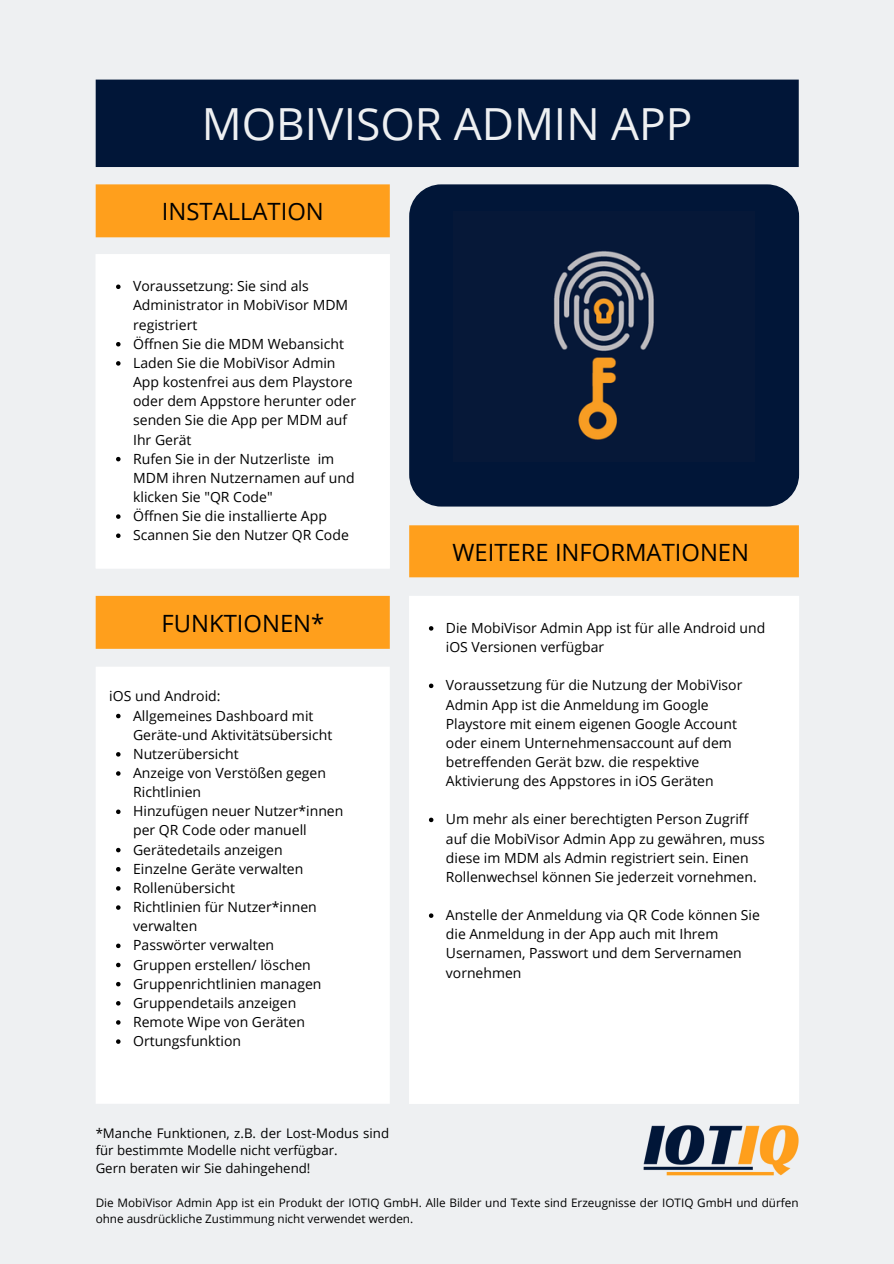
<style>
.page{position:relative;width:894px;height:1264px;background:#fff}
.page>*{position:absolute;margin:0;border:0;box-sizing:border-box;transform-origin:0 0}
.t1{font:44.25px "Open Sans";color:#eef0f2}
.t2{font:23.85px "Open Sans";color:#000}
.t3{font:13.95px/19.2px "Open Sans";color:#000}
.t4{font:13.2px/17.7px "Open Sans";color:#000}
.t5{font:11.7px/15.6px "Open Sans";color:#000}
</style>
<div class="page">
<div style="left:0;top:0;width:893px;height:1263px;background:#eef0f2"></div>
<div style="left:97px;top:186px;width:291px;height:50px;background:#ff9f1c"></div>
<hr style="left:96px;top:187px;width:2px;height:48px;background:#ff9f1c">
<hr style="left:387px;top:187px;width:2px;height:48px;background:#ff9f1c">
<hr style="left:98px;top:235px;width:289px;height:2px;background:#ff9f1c">
<hr style="left:98px;top:184px;width:289px;height:3px;background:#ff9f1c">
<div style="left:97px;top:255px;width:291px;height:312px;background:#fff"></div>
<hr style="left:96px;top:257px;width:2px;height:309px;background:#fff">
<hr style="left:387px;top:257px;width:2px;height:309px;background:#fff">
<hr style="left:98px;top:566px;width:289px;height:2px;background:#fff">
<hr style="left:98px;top:254px;width:289px;height:3px;background:#fff">
<div style="left:410px;top:526px;width:387px;height:50px;background:#ff9f1c"></div>
<hr style="left:409px;top:528px;width:3px;height:46px;background:#ff9f1c">
<hr style="left:796px;top:528px;width:2px;height:46px;background:#ff9f1c">
<hr style="left:412px;top:574px;width:384px;height:3px;background:#ff9f1c">
<hr style="left:412px;top:525px;width:384px;height:3px;background:#ff9f1c">
<div style="left:97px;top:81px;width:700px;height:85px;background:#011638"></div>
<hr style="left:96px;top:82px;width:2px;height:82px;background:#011638">
<hr style="left:795px;top:82px;width:3px;height:82px;background:#011638">
<hr style="left:98px;top:164px;width:697px;height:3px;background:#011638">
<hr style="left:98px;top:80px;width:697px;height:2px;background:#011638">
<div style="left:410px;top:597px;width:387px;height:505px;background:#fff"></div>
<hr style="left:409px;top:598px;width:2px;height:503px;background:#fff">
<hr style="left:796px;top:598px;width:2px;height:503px;background:#fff">
<hr style="left:411px;top:1101px;width:385px;height:2px;background:#fff">
<hr style="left:411px;top:596px;width:385px;height:2px;background:#fff">
<div style="left:409px;top:184px;width:389px;height:322px;background:#011638;border-radius:32px"></div>
<img style="left:553px;top:250px;width:101px;height:190px">
<img style="left:631px;top:1053px;width:168px;height:123px">
<div style="left:97px;top:597px;width:291px;height:50px;background:#ff9f1c"></div>
<hr style="left:96px;top:598px;width:2px;height:48px;background:#ff9f1c">
<hr style="left:387px;top:598px;width:2px;height:48px;background:#ff9f1c">
<hr style="left:98px;top:646px;width:289px;height:3px;background:#ff9f1c">
<hr style="left:98px;top:596px;width:289px;height:2px;background:#ff9f1c">
<div style="left:97px;top:668px;width:291px;height:434px;background:#fff"></div>
<hr style="left:96px;top:669px;width:2px;height:432px;background:#fff">
<hr style="left:387px;top:669px;width:2px;height:432px;background:#fff">
<hr style="left:98px;top:1101px;width:289px;height:2px;background:#fff">
<hr style="left:98px;top:666px;width:289px;height:3px;background:#fff">
<svg style="left:429px;top:626px;width:4px;height:4px"></svg>
<svg style="left:429px;top:683px;width:4px;height:5px"></svg>
<svg style="left:429px;top:817px;width:4px;height:5px"></svg>
<svg style="left:429px;top:913px;width:4px;height:4px"></svg>
<svg style="left:116px;top:284px;width:4px;height:5px"></svg>
<svg style="left:116px;top:342px;width:4px;height:4px"></svg>
<svg style="left:116px;top:361px;width:4px;height:4px"></svg>
<svg style="left:116px;top:457px;width:4px;height:4px"></svg>
<svg style="left:116px;top:514px;width:4px;height:5px"></svg>
<svg style="left:116px;top:533px;width:4px;height:5px"></svg>
<svg style="left:116px;top:713px;width:4px;height:5px"></svg>
<svg style="left:116px;top:752px;width:4px;height:4px"></svg>
<svg style="left:116px;top:771px;width:4px;height:4px"></svg>
<svg style="left:116px;top:809px;width:4px;height:5px"></svg>
<svg style="left:116px;top:847px;width:4px;height:5px"></svg>
<svg style="left:116px;top:867px;width:4px;height:4px"></svg>
<svg style="left:116px;top:886px;width:4px;height:4px"></svg>
<svg style="left:116px;top:905px;width:4px;height:4px"></svg>
<svg style="left:116px;top:943px;width:4px;height:5px"></svg>
<svg style="left:116px;top:962px;width:4px;height:5px"></svg>
<svg style="left:116px;top:981px;width:4px;height:5px"></svg>
<svg style="left:116px;top:1001px;width:4px;height:4px"></svg>
<svg style="left:116px;top:1020px;width:4px;height:4px"></svg>
<svg style="left:116px;top:1039px;width:4px;height:4px"></svg>
<p class="t1" style="left:202px;top:92px;width:492px">MOBIVISOR ADMIN APP</p>
<p class="t2" style="left:162px;top:195px;width:163px">INSTALLATION</p>
<p class="t3" style="left:133px;top:276px;width:216px">Voraussetzung: Sie sind als<br>Administrator in MobiVisor MDM registriert</p>
<p class="t3" style="left:133px;top:334px;width:212px">Öffnen Sie die MDM Webansicht</p>
<p class="t3" style="left:133px;top:353px;width:224px">Laden Sie die MobiVisor Admin<br>App kostenfrei aus dem Playstore oder dem Appstore herunter oder senden Sie die App per MDM auf<br>Ihr Gerät</p>
<p class="t3" style="left:133px;top:448px;width:223px">Rufen Sie in der Nutzerliste im<br>MDM ihren Nutzernamen auf und klicken Sie "QR Code"</p>
<p class="t3" style="left:133px;top:506px;width:195px">Öffnen Sie die installierte App</p>
<p class="t3" style="left:133px;top:525px;width:217px">Scannen Sie den Nutzer QR Code</p>
<p class="t2" style="left:452px;top:535px;width:298px">WEITERE INFORMATIONEN</p>
<p class="t2" style="left:161px;top:606px;width:164px">FUNKTIONEN*</p>
<p class="t3" style="left:446px;top:618px;width:321px">Die MobiVisor Admin App ist für alle Android und iOS Versionen verfügbar</p>
<p class="t3" style="left:446px;top:675px;width:298px">Voraussetzung für die Nutzung der MobiVisor Admin App ist die Anmeldung im Google Playstore mit einem eigenen Google Account oder einem Unternehmensaccount auf dem betreffenden Gerät bzw. die respektive Aktivierung des Appstores in iOS Geräten</p>
<p class="t3" style="left:446px;top:809px;width:320px">Um mehr als einer berechtigten Person Zugriff auf die MobiVisor Admin App zu gewähren, muss diese im MDM als Admin registriert sein. Einen Rollenwechsel können Sie jederzeit vornehmen.</p>
<p class="t3" style="left:446px;top:905px;width:315px">Anstelle der Anmeldung via QR Code können Sie die Anmeldung in der App auch mit Ihrem Usernamen, Passwort und dem Servernamen vornehmen</p>
<p class="t3" style="left:109px;top:686px;width:113px">iOS und Android:</p>
<p class="t3" style="left:133px;top:705px;width:201px">Allgemeines Dashboard mit<br>Geräte-und Aktivitätsübersicht</p>
<p class="t3" style="left:133px;top:743px;width:107px">Nutzerübersicht</p>
<p class="t3" style="left:133px;top:763px;width:194px">Anzeige von Verstößen gegen<br>Richtlinien</p>
<p class="t3" style="left:133px;top:801px;width:212px">Hinzufügen neuer Nutzer*innen per QR Code oder manuell</p>
<p class="t3" style="left:133px;top:839px;width:151px">Gerätedetails anzeigen</p>
<p class="t3" style="left:133px;top:858px;width:172px">Einzelne Geräte verwalten</p>
<p class="t3" style="left:133px;top:877px;width:103px">Rollenübersicht</p>
<p class="t3" style="left:133px;top:897px;width:185px">Richtlinien für Nutzer*innen verwalten</p>
<p class="t3" style="left:133px;top:935px;width:143px">Passwörter verwalten</p>
<p class="t3" style="left:133px;top:954px;width:179px">Gruppen erstellen/ löschen</p>
<p class="t3" style="left:133px;top:973px;width:190px">Gruppenrichtlinien managen</p>
<p class="t3" style="left:133px;top:992px;width:165px">Gruppendetails anzeigen</p>
<p class="t3" style="left:133px;top:1011px;width:173px">Remote Wipe von Geräten</p>
<p class="t3" style="left:133px;top:1031px;width:109px">Ortungsfunktion</p>
<p class="t4" style="left:96px;top:1123px;width:295px">*Manche Funktionen, z.B. der Lost-Modus sind für bestimmte Modelle nicht verfügbar.</p>
<p class="t4" style="left:96px;top:1158px;width:216px">Gern beraten wir Sie dahingehend!</p>
<p class="t5" style="left:96px;top:1194px;width:704px">Die MobiVisor Admin App ist ein Produkt der IOTIQ GmbH. Alle Bilder und Texte sind Erzeugnisse der IOTIQ GmbH und dürfen ohne ausdrückliche Zustimmung nicht verwendet werden.</p>
</div>
